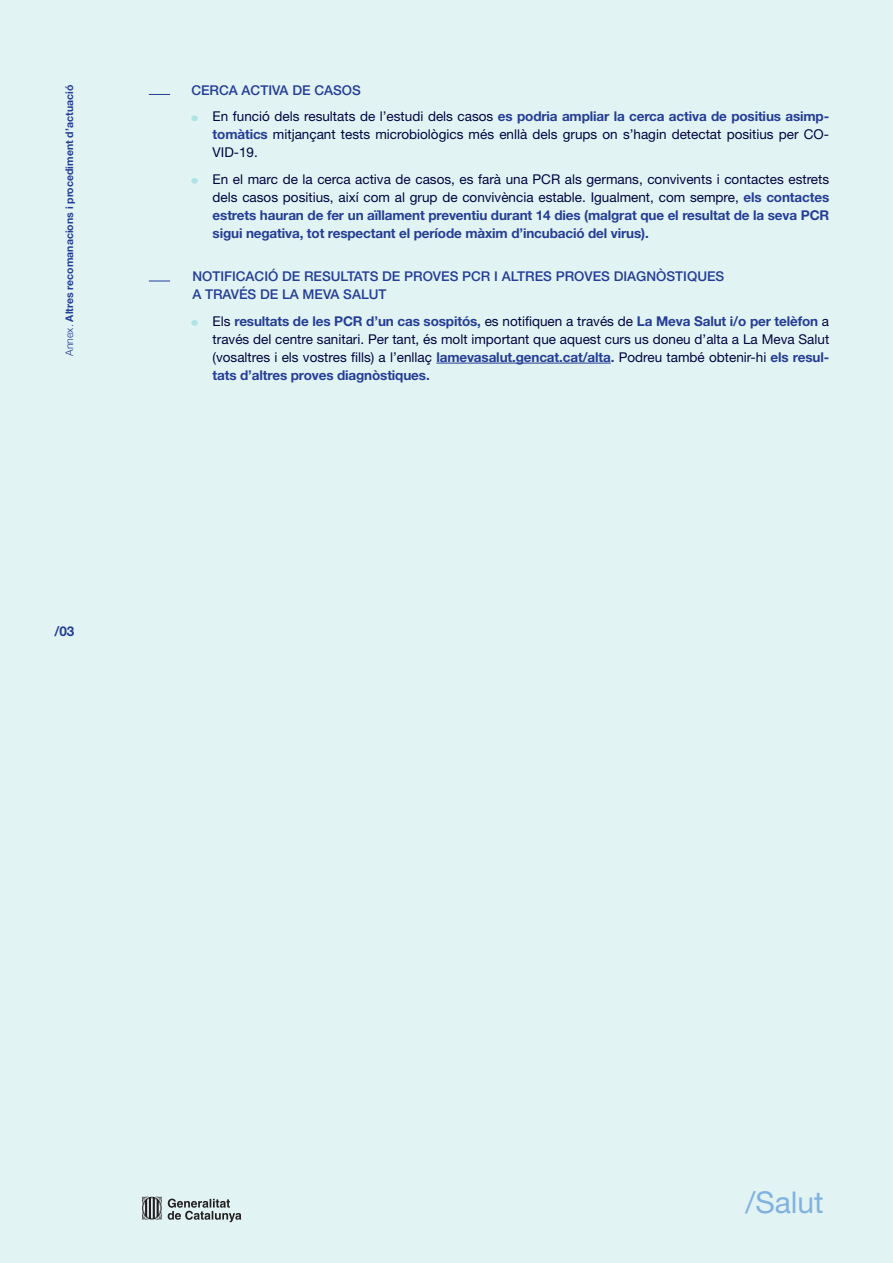
<style>
.page{position:relative;width:893px;height:1263px;background:#e2f3f4}
.page>*{position:absolute;margin:0;border:0;box-sizing:border-box;transform-origin:0 0}
.t1{font:30px "Helvetica Neue LT Std";color:#81b2df}
.t2{font:700 13.5px/18px "Helvetica Neue LT Std";letter-spacing:-.01em;color:#243e96}
.t3{font:13.5px/18px "Helvetica Neue LT Std";color:#00043f}
.t4{font:500 13.5px/18px "Helvetica Neue LT Std";color:#243e96}
.t5{font:700 10.5px "Helvetica Neue LT Std";color:#243e96}
.s1{font-weight:300}
.s2{font-weight:500}
.s3{font-weight:400;color:#00043f}
.s4{font-weight:700;color:#243e96}
</style>
<div class="page">
<svg style="left:168px;top:1198px;width:73px;height:24px"></svg>
<svg style="left:142px;top:1196px;width:20px;height:24px"></svg>
<hr style="left:436px;top:363px;width:175px;height:1px;background:#243e96">
<svg style="left:149px;top:94px;width:21px;height:1px"></svg>
<div style="left:191px;top:115px;width:7px;height:6px;background:#afe3e4;border-radius:50%"></div>
<div style="left:191px;top:178px;width:7px;height:6px;background:#afe3e4;border-radius:50%"></div>
<svg style="left:149px;top:281px;width:21px;height:1px"></svg>
<div style="left:191px;top:320px;width:7px;height:6px;background:#afe3e4;border-radius:50%"></div>
<p class="t5" style="left:63px;top:356px;width:272px;rotate:-90deg"><span class="s1">Annex.</span> Altres recomanacions i procediment d’actuació</p>
<p class="t2" style="left:54px;top:622px;width:22px">/03</p>
<p class="t2" style="left:213px;top:76px;width:618px;line-height:26.5px;text-indent:-21px"><span class="s2">CERCA ACTIVA DE CASOS<br></span><span class="s3">En funció dels resultats de l’estudi dels casos</span> es podria ampliar la cerca activa de positius asimp-</p>
<p class="t3" style="left:213px;top:125px;width:618px"><span class="s4">tomàtics</span> mitjançant tests microbiològics més enllà dels grups on s’hagin detectat positius per CO-<br>VID-19.</p>
<p class="t2" style="left:213px;top:170px;width:618px;text-align:justify"><span class="s3">En el marc de la cerca activa de casos, es farà una PCR als germans, convivents i contactes estrets dels casos positius, així com al grup de convivència estable. Igualment, com sempre,</span> els contactes estrets hauran de fer un aïllament preventiu durant 14 dies (malgrat que el resultat de la seva PCR sigui negativa, tot respectant el període màxim d’incubació del virus).</p>
<p class="t4" style="left:192px;top:267px;width:533px">NOTIFICACIÓ DE RESULTATS DE PROVES PCR I ALTRES PROVES DIAGNÒSTIQUES<br>A TRAVÉS DE LA MEVA SALUT</p>
<p class="t3" style="left:213px;top:312px;width:618px;text-align:justify">Els <span class="s4">resultats de les PCR d’un cas sospitós,</span> es notifiquen a través de <span class="s4">La Meva Salut i/o per telèfon</span> a través del centre sanitari. Per tant, és molt important que aquest curs us doneu d’alta a La Meva Salut (vosaltres i els vostres fills) a l’enllaç <span class="s4">lamevasalut.gencat.cat/alta.</span> Podreu també obtenir-hi <span class="s4">els resul&shy;tats d’altres proves diagnòstiques.</span></p>
<h1 class="t1" style="left:745px;top:1184px;width:80px">/Salut</h1>
</div>
